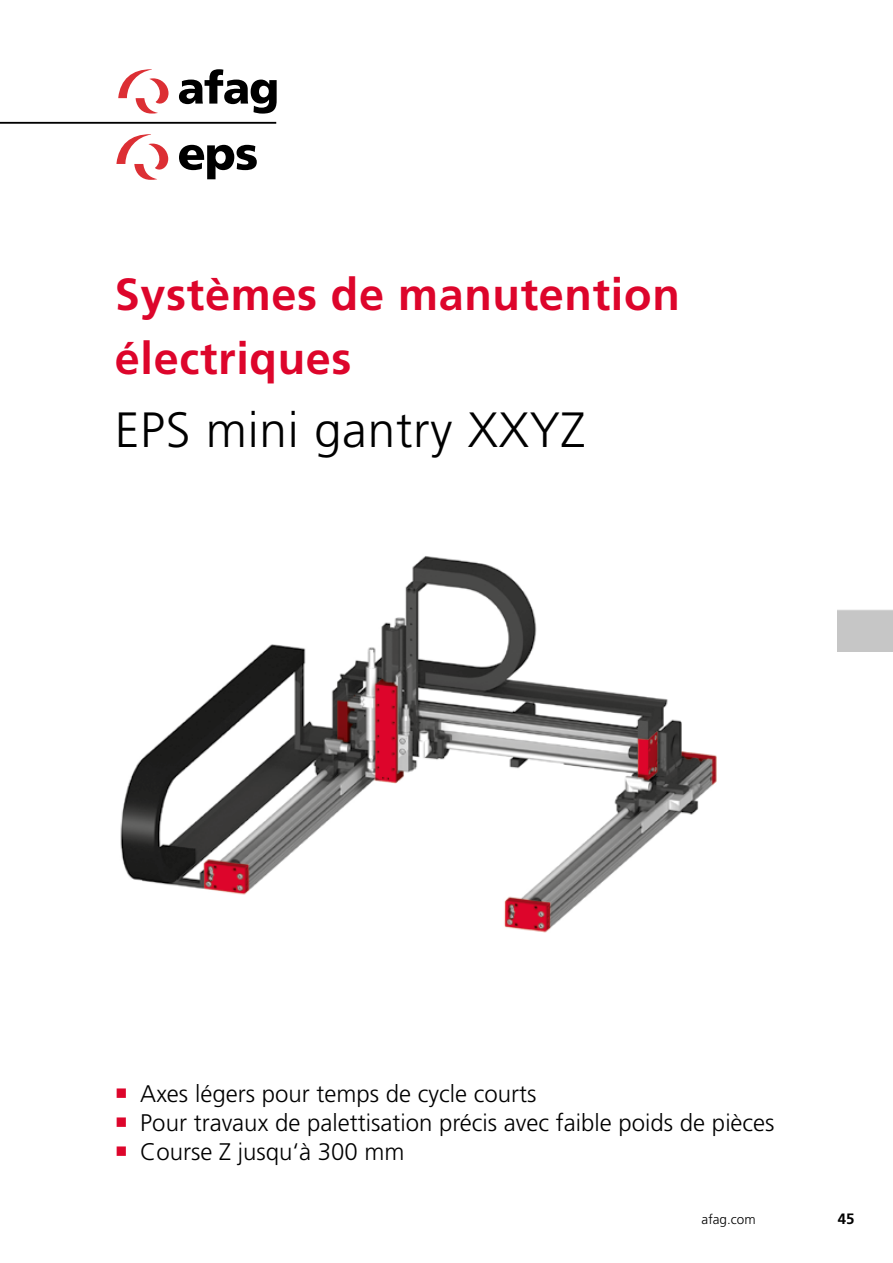
<style>
.page{position:relative;width:893px;height:1263px;background:#fff}
.page>*{position:absolute;margin:0;border:0;box-sizing:border-box;transform-origin:0 0}
.Produkttitel{font:300 49.5px "Frutiger LT Pro";letter-spacing:.015em;color:#000}
.Haupttitel_rot{font:700 45px "Frutiger LT Pro";letter-spacing:.015em;color:#dd052b}
.t1{font:300 24px "Frutiger LT Pro";color:#000}
.Pagina{font:700 15px "Frutiger LT Pro";color:#000}
.afag_com{font:300 13.5px "Frutiger LT Pro";color:#000}
</style>
<div class="page">
<div style="left:837px;top:610px;width:56px;height:42px;background:#c6c6c6"></div>
<svg style="left:116px;top:134px;width:52px;height:46px"></svg>
<svg style="left:179px;top:145px;width:78px;height:34px"></svg>
<hr style="left:0;top:122px;width:276px;height:2px;background:#000">
<svg style="left:118px;top:69px;width:50px;height:45px"></svg>
<svg style="left:179px;top:69px;width:98px;height:45px"></svg>
<img style="left:120px;top:556px;width:597px;height:377px">
<p class="Haupttitel_rot" style="left:115px;top:268px;width:566px">Systèmes de manutention</p>
<p class="Haupttitel_rot" style="left:115px;top:331px;width:238px">électriques</p>
<p class="Produkttitel" style="left:115px;top:401px;width:472px">EPS mini gantry XXYZ</p>
<p class="t1" style="left:140px;top:1080px;width:398px">Axes légers pour temps de cycle courts</p>
<p class="t1" style="left:140px;top:1109px;width:636px">Pour travaux de palettisation précis avec faible poids de pièces</p>
<p class="t1" style="left:140px;top:1138px;width:266px">Course Z jusqu‘à 300 mm</p>
<p class="afag_com" style="left:702px;top:1211px;width:55px">afag.com</p>
<p class="Pagina" style="left:838px;top:1210px;width:18px">45</p>
</div>
